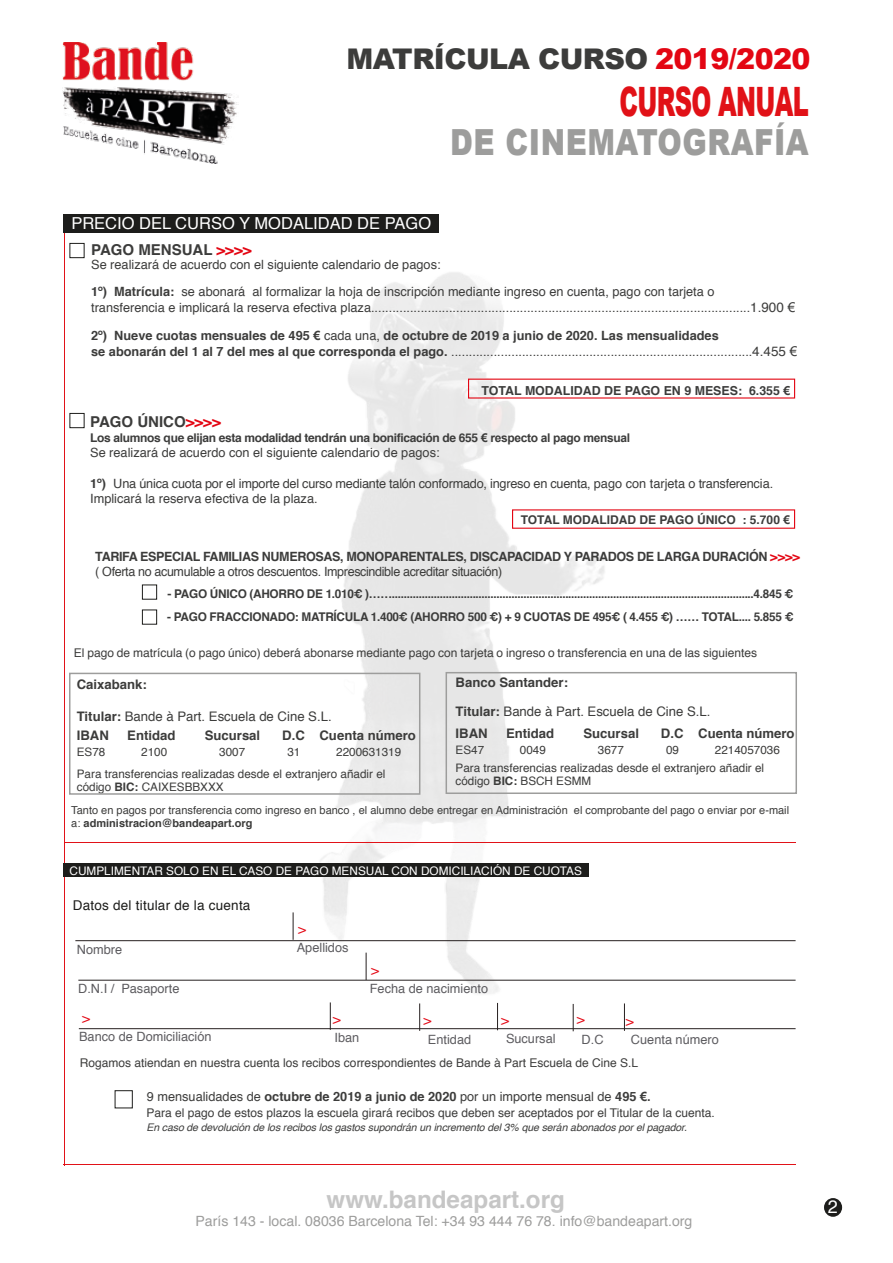
<style>
.page{position:relative;width:893px;height:1263px;background:#fff}
.page>*{position:absolute;margin:0;border:0;box-sizing:border-box;transform-origin:0 0}
.t1{font:900 40.5px "Arial";letter-spacing:-.03em;color:#e11117;scale:.59 1}
.t2{font:900 36px "Arial";letter-spacing:.015em;color:#9d9d9c;scale:.81 1}
.t3{font:900 28.5px "Arial";letter-spacing:-.02em;color:#3c3c3b}
.t4{font:700 24.15px "Helvetica";color:#c6c6c6}
.t5{font:18px "Helvetica";color:#fff}
.t6{font:16.5px "Helvetica";color:#fff}
.t7{font:700 15px "Helvetica";color:#3c3c3b}
.t8{font:14.1px "Helvetica";color:#9d9d9c}
.t9{font:13.5px "Helvetica";letter-spacing:.015em;color:#1d1d1b}
.t10{font:13.5px "Helvetica";color:#e30613}
.t11{font:700 13.2px "Helvetica";color:#3c3c3b}
.t12{font:13.2px/19px "Helvetica";color:#3c3c3b}
.t13{font:12.75px/27px "Helvetica";color:#3c3c3b}
.t14{font:700 12.75px/15px "Helvetica";letter-spacing:-.03em;color:#3c3c3b}
.t15{font:12.75px/15.3px "Helvetica";letter-spacing:-.02em;color:#3c3c3b}
.t16{font:12.75px "Helvetica";color:#5c5b5f}
.t17{font:700 12.45px "Helvetica";color:#3c3c3b}
.t18{font:700 12px "Helvetica";letter-spacing:-.025em;color:#3c3c3b}
.t19{font:12px "Helvetica";color:#3c3c3b}
.t20{font:700 12px "Helvetica";color:#3c3c3b}
.t21{font:11.85px "Helvetica";color:#fff}
.t22{font:11.7px/21.9px "Helvetica";color:#3c3c3b}
.t23{font:10.95px/12.5px "Helvetica";color:#3c3c3b}
.t24{font:italic 10.5px "Helvetica";letter-spacing:-.01em;color:#3c3c3b}
.s1{color:#e30613}
.s2{font-weight:700}
.s3{font-size:13.5px}
.s4{font-family:"Arial";font-size:13.5px}
.s5{font-family:"Arial";font-weight:700}
.s6{font-family:"Arial"}
.s7{font-weight:400}
.s8{font-size:12.15px}
</style>
<div class="page">
<img style="left:251px;top:272px;width:371px;height:741px">
<hr style="left:64px;top:224px;width:1px;height:941px;background:#e11218">
<hr style="left:63px;top:1164px;width:733px;height:1px;background:#e11218">
<img style="left:63px;top:42px;width:176px;height:121px">
<div style="left:63px;top:214px;width:376px;height:19px;background:#1d1d1b"></div>
<div style="left:142px;top:585px;width:15px;height:15px;border:1px solid #1d1d1b"></div>
<div style="left:142px;top:609px;width:15px;height:15px;border:1px solid #1d1d1b"></div>
<div style="left:512px;top:509px;width:283px;height:20px;border:1px solid #e30613"></div>
<div style="left:70px;top:243px;width:15px;height:15px;border:1px solid #1d1d1b"></div>
<div style="left:70px;top:413px;width:15px;height:15px;border:1px solid #1d1d1b"></div>
<svg style="left:293px;top:912px;width:1px;height:28px"></svg>
<hr style="left:78px;top:980px;width:718px;height:1px;background:#262020">
<svg style="left:366px;top:953px;width:1px;height:27px"></svg>
<div style="left:64px;top:864px;width:525px;height:13px;background:#1d1d1b"></div>
<div style="left:115px;top:1090px;width:18px;height:18px;border:1px solid #1d1d1b"></div>
<hr style="left:75px;top:940px;width:721px;height:1px;background:#262020">
<div style="left:69px;top:673px;width:351px;height:122px;border:2px solid #9d9d9c"></div>
<div style="left:446px;top:672px;width:351px;height:122px;border:2px solid #9d9d9c"></div>
<hr style="left:65px;top:842px;width:731px;height:1px;background:#e11218">
<div style="left:824px;top:1198px;width:18px;height:19px;background:#1d1d1b;border-radius:50%"></div>
<hr style="left:79px;top:1028px;width:717px;height:1px;background:#262020">
<svg style="left:330px;top:1002px;width:1px;height:28px"></svg>
<svg style="left:419px;top:1003px;width:1px;height:28px"></svg>
<svg style="left:497px;top:1003px;width:1px;height:27px"></svg>
<svg style="left:573px;top:1004px;width:1px;height:27px"></svg>
<svg style="left:624px;top:1003px;width:1px;height:28px"></svg>
<h3 class="t3" style="left:346px;top:38px;width:466px">MATRÍCULA CURSO <span class="s1">2019/2020</span></h3>
<h1 class="t1" style="left:619px;top:72px;width:322px">CURSO ANUAL</h1>
<h2 class="t2" style="left:450px;top:116px;width:444px">DE CINEMATOGRAFÍA</h2>
<p class="t6" style="left:71px;top:211px;width:361px">PRECIO DEL CURSO Y MODALIDAD DE PAGO</p>
<p class="t7" style="left:91px;top:238px;width:162px">PAGO MENSUAL <span class="s1">&gt;&gt;&gt;&gt;</span></p>
<p class="t13" style="left:91px;top:251px;width:625px">Se realizará de acuerdo con el siguiente calendario de pagos:<br><span class="s2">1º) Matrícula:</span> se abonará al formalizar la hoja de inscripción mediante ingreso en cuenta, pago con tarjeta o</p>
<p class="t13" style="left:91px;top:294px;width:705px;line-height:27.9px">transferencia e implicará la reserva efectiva plaza...........................................................................................................<span class="s3">1.900</span> <span class="s4">€<br></span><span class="s2">2º) Nueve cuotas mensuales de 495</span> <span class="s5">€</span> cada una, <span class="s2">de octubre de 2019 a junio de 2020. Las mensualidades</span></p>
<p class="t13" style="left:91px;top:339px;width:708px"><span class="s2">se abonarán del 1 al 7 del mes al que corresponda el pago.</span> .....................................................................................<span class="s3">4.455</span> <span class="s4">€</span></p>
<p class="t17" style="left:482px;top:380px;width:310px">TOTAL MODALIDAD DE PAGO EN 9 MESES: 6.355 <span class="s6">€</span></p>
<p class="t7" style="left:90px;top:410px;width:132px">PAGO ÚNICO<span class="s1">&gt;&gt;&gt;&gt;</span></p>
<p class="t18" style="left:90px;top:428px;width:542px">Los alumnos que elijan esta modalidad tendrán una bonificación de 655 <span class="s6">€ respecto al pago mensual</span></p>
<p class="t13" style="left:90px;top:440px;width:351px">Se realizará de acuerdo con el siguiente calendario de pagos:</p>
<p class="t15" style="left:90px;top:476px;width:685px"><span class="s2">1º)</span> Una única cuota por el importe del curso mediante talón conformado, ingreso en cuenta, pago con tarjeta o transferencia.<br>Implicará la reserva efectiva de la plaza.</p>
<p class="t20" style="left:521px;top:510px;width:271px">TOTAL MODALIDAD DE PAGO ÚNICO : 5.700 <span class="s6">€</span></p>
<p class="t14" style="left:95px;top:549px;width:706px">TARIFA ESPECIAL FAMILIAS NUMEROSAS, MONOPARENTALES, DISCAPACIDAD Y PARADOS DE LARGA DURACIÓN <span class="s1">&gt;&gt;&gt;&gt; </span><span class="s7">( Oferta no acumulable a otros descuentos. Imprescindible acreditar situación)</span></p>
<p class="t18" style="left:168px;top:584px;width:627px"><span class="s8">-</span> PAGO ÚNICO (AHORRO DE 1.010€ )…….........................................................................................................................4.845 €</p>
<p class="t18" style="left:167px;top:607px;width:628px">- PAGO FRACCIONADO: MATRÍCULA 1.400€ (AHORRO 500 €) + 9 CUOTAS DE 495€ ( 4.455 €) …… TOTAL.... 5.855 €</p>
<p class="t19" style="left:74px;top:644px;width:685px">El pago de matrícula (o pago único) deberá abonarse mediante pago con tarjeta o ingreso o transferencia en una de las siguientes</p>
<p class="t11" style="left:77px;top:673px;width:72px">Caixabank:</p>
<p class="t12" style="left:77px;top:707px;width:256px"><span class="s2">Titular:</span> Bande à Part. Escuela de Cine S.L.<br><span class="s2">IBAN</span></p>
<p class="t11" style="left:127px;top:724px;width:50px">Entidad</p>
<p class="t11" style="left:205px;top:724px;width:57px">Sucursal</p>
<p class="t11" style="left:282px;top:724px;width:135px">D.C Cuenta número</p>
<p class="t11" style="left:456px;top:672px;width:114px">Banco Santander:</p>
<p class="t12" style="left:456px;top:701px;width:256px;line-height:21.9px"><span class="s2">Titular:</span> Bande à Part. Escuela de Cine S.L.<br><span class="s2">IBAN</span></p>
<p class="t11" style="left:506px;top:723px;width:50px">Entidad</p>
<p class="t11" style="left:583px;top:723px;width:57px">Sucursal</p>
<p class="t11" style="left:661px;top:723px;width:135px">D.C Cuenta número</p>
<p class="t22" style="left:456px;top:739px;width:30px">ES47</p>
<p class="t22" style="left:520px;top:739px;width:27px">0049</p>
<p class="t22" style="left:598px;top:739px;width:27px">3677</p>
<p class="t22" style="left:666px;top:739px;width:14px">09</p>
<p class="t22" style="left:456px;top:742px;width:326px;line-height:17.5px;text-indent:259px">2214057036<br>Para transferencias realizadas desde el extranjero añadir el</p>
<p class="t22" style="left:456px;top:770px;width:137px">código <span class="s2">BIC:</span> BSCH ESMM</p>
<p class="t22" style="left:77px;top:741px;width:30px">ES78</p>
<p class="t22" style="left:141px;top:741px;width:27px">2100</p>
<p class="t22" style="left:219px;top:741px;width:27px">3007</p>
<p class="t22" style="left:287px;top:741px;width:14px">31</p>
<p class="t22" style="left:77px;top:741px;width:326px;text-indent:259px">2200631319<br>Para transferencias realizadas desde el extranjero añadir el</p>
<p class="t22" style="left:77px;top:776px;width:148px">código <span class="s2">BIC:</span> CAIXESBBXXX</p>
<p class="t23" style="left:71px;top:804px;width:719px">Tanto en pagos por transferencia como ingreso en banco , el alumno debe entregar en Administración el comprobante del pago o enviar por e-mail a: <span class="s2">administracion@bandeapart.org</span></p>
<p class="t21" style="left:70px;top:861px;width:514px">CUMPLIMENTAR SOLO EN EL CASO DE PAGO MENSUAL CON DOMICILIACIÓN DE CUOTAS</p>
<p class="t9" style="left:73px;top:895px;width:179px">Datos del titular de la cuenta</p>
<p class="t16" style="left:77px;top:939px;width:47px">Nombre</p>
<p class="t10" style="left:298px;top:919px;width:9px">&gt;</p>
<p class="t16" style="left:297px;top:937px;width:53px">Apellidos</p>
<p class="t10" style="left:371px;top:960px;width:9px">&gt;</p>
<p class="t16" style="left:78px;top:979px;width:103px">D.N.I / Pasaporte</p>
<p class="t16" style="left:370px;top:979px;width:120px">Fecha de nacimiento</p>
<p class="t10" style="left:82px;top:1008px;width:9px">&gt;</p>
<p class="t10" style="left:333px;top:1009px;width:9px">&gt;</p>
<p class="t10" style="left:423px;top:1010px;width:9px">&gt;</p>
<p class="t16" style="left:334px;top:1027px;width:26px">Iban</p>
<p class="t16" style="left:506px;top:1029px;width:51px">Sucursal</p>
<p class="t10" style="left:501px;top:1009px;width:9px">&gt;</p>
<p class="t16" style="left:79px;top:1026px;width:134px">Banco de Domiciliación</p>
<p class="t16" style="left:428px;top:1030px;width:45px">Entidad</p>
<p class="t10" style="left:577px;top:1008px;width:9px">&gt;</p>
<p class="t16" style="left:582px;top:1030px;width:23px">D.C</p>
<p class="t10" style="left:626px;top:1011px;width:9px">&gt;</p>
<p class="t16" style="left:631px;top:1030px;width:89px">Cuenta número</p>
<p class="t19" style="left:80px;top:1053px;width:560px">Rogamos atiendan en nuestra cuenta los recibos correspondientes de Bande à Part Escuela de Cine S.L</p>
<p class="t13" style="left:147px;top:1083px;width:505px">9 mensualidades de <span class="s2">octubre de 2019 a junio de 2020</span> por un importe mensual de <span class="s2">495</span> <span class="s5">€.</span></p>
<p class="t19" style="left:147px;top:1104px;width:570px">Para el pago de estos plazos la escuela girará recibos que deben ser aceptados por el Titular de la cuenta.</p>
<p class="t24" style="left:147px;top:1119px;width:542px">En caso de devolución de los recibos los gastos supondrán un incremento del 3% que serán abonados por el pagador.</p>
<h3 class="t4" style="left:327px;top:1180px;width:240px">www.bandeapart.org</h3>
<p class="t8" style="left:195px;top:1210px;width:498px">París 143 - local. 08036 Barcelona Tel: +34 93 444 76 78. info@bandeapart.org</p>
<h3 class="t5" style="left:828px;top:1193px;width:12px">2</h3>
</div>
